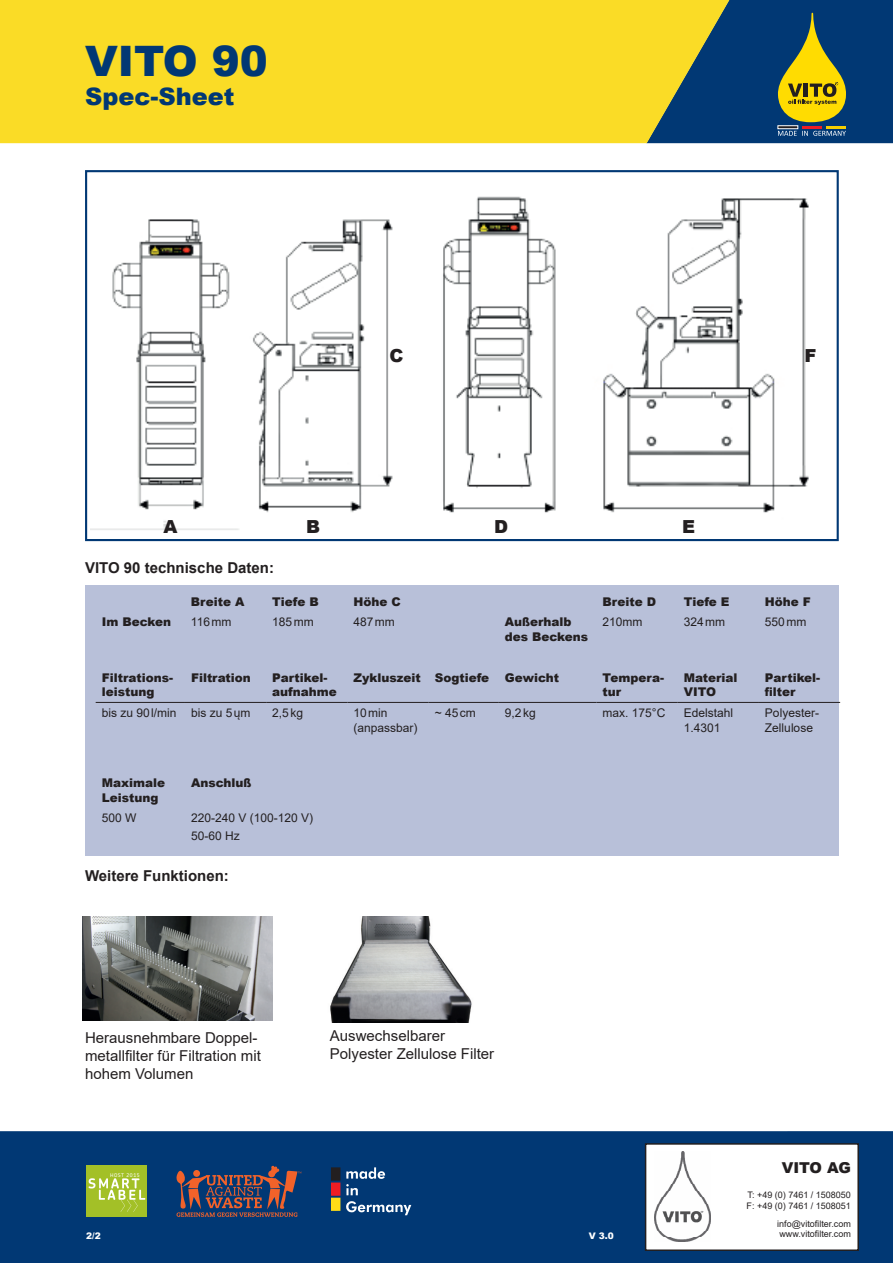
<style>
.page{position:relative;width:893px;height:1263px;background:#fff}
.page>*{position:absolute;margin:0;border:0;box-sizing:border-box;transform-origin:0 0}
.t1{font:900 42px "Arial";color:#013874}
.t2{font:900 24px "Arial";color:#013874}
.t3{font:900 18px "Arial";color:#231f20}
.t4{font:15px/18px "Arial";color:#231f20}
.t5{font:700 15px "Arial";color:#231f20}
.t6{font:900 15px "Arial";letter-spacing:-.01em;color:#231f20}
.t7{font:900 12px/14.4px "Arial";color:#231f20}
.t8{font:12px/14.4px "Arial";color:#231f20}
.t9{font:9px/10.8px "Arial";color:#231f20}
.t10{font:900 9px "Arial";color:#fff}
.t11{font:500 5.1px "Chevin";letter-spacing:.1em;color:#fff}
</style>
<div class="page">
<div style="left:0;top:1131px;width:893px;height:132px;background:#013874"></div>
<div style="left:0;top:0;width:646px;height:143px;background:#fadc26"></div>
<svg style="left:646px;top:0;width:247px;height:143px"></svg>
<div style="left:646px;top:1144px;width:212px;height:106px;background:#fff"></div>
<div style="left:645px;top:1143px;width:214px;height:108px;border:2px solid #231f20"></div>
<svg style="left:346px;top:1201px;width:65px;height:14px"></svg>
<svg style="left:346px;top:1167px;width:39px;height:28px"></svg>
<svg style="left:331px;top:1167px;width:9px;height:44px"></svg>
<svg style="left:177px;top:1166px;width:124px;height:51px"></svg>
<div style="left:86px;top:1166px;width:61px;height:51px;background:#a3c027"></div>
<svg style="left:89px;top:1178px;width:56px;height:34px"></svg>
<img style="left:91px;top:196px;width:718px;height:334px">
<div style="left:85px;top:170px;width:754px;height:371px;border:2px solid #013874"></div>
<div style="left:85px;top:586px;width:754px;height:270px;background:#b8c0d9"></div>
<hr style="left:185px;top:702px;width:81px;height:1px;background:#231f20">
<hr style="left:266px;top:702px;width:81px;height:1px;background:#231f20">
<hr style="left:347px;top:702px;width:82px;height:1px;background:#231f20">
<hr style="left:429px;top:702px;width:70px;height:1px;background:#231f20">
<hr style="left:499px;top:702px;width:97px;height:1px;background:#231f20">
<hr style="left:596px;top:702px;width:82px;height:1px;background:#231f20">
<hr style="left:678px;top:702px;width:81px;height:1px;background:#231f20">
<hr style="left:759px;top:702px;width:81px;height:1px;background:#231f20">
<hr style="left:96px;top:702px;width:89px;height:1px;background:#231f20">
<img style="left:654px;top:1151px;width:57px;height:90px">
<img style="left:82px;top:917px;width:191px;height:104px">
<img style="left:330px;top:917px;width:142px;height:106px">
<h1 class="t1" style="left:85px;top:30px;width:184px">VITO 90</h1>
<h2 class="t2" style="left:85px;top:79px;width:151px">Spec-Sheet</h2>
<h3 class="t3" style="left:389px;top:343px;width:16px">C</h3>
<h3 class="t3" style="left:163px;top:513px;width:16px">A</h3>
<h3 class="t3" style="left:494px;top:513px;width:16px">D</h3>
<h3 class="t3" style="left:306px;top:513px;width:16px">B</h3>
<h3 class="t3" style="left:682px;top:513px;width:14px">E</h3>
<h3 class="t3" style="left:805px;top:343px;width:14px">F</h3>
<p class="t5" style="left:85px;top:557px;width:190px">VITO 90 technische Daten:</p>
<p class="t7" style="left:191px;top:594px;width:55px">Breite A</p>
<p class="t7" style="left:272px;top:594px;width:48px">Tiefe B</p>
<p class="t7" style="left:353px;top:594px;width:49px">Höhe C</p>
<p class="t7" style="left:602px;top:594px;width:55px">Breite D</p>
<p class="t7" style="left:684px;top:594px;width:47px">Tiefe E</p>
<p class="t7" style="left:765px;top:594px;width:48px">Höhe F</p>
<p class="t7" style="left:102px;top:614px;width:71px">Im Becken</p>
<p class="t8" style="left:191px;top:615px;width:42px">116 mm</p>
<p class="t8" style="left:272px;top:615px;width:43px">185 mm</p>
<p class="t8" style="left:353px;top:615px;width:43px">487 mm</p>
<p class="t7" style="left:505px;top:614px;width:85px">Außerhalb des Beckens</p>
<p class="t8" style="left:602px;top:615px;width:42px">210mm</p>
<p class="t8" style="left:684px;top:615px;width:43px">324 mm</p>
<p class="t8" style="left:765px;top:615px;width:43px">550 mm</p>
<p class="t7" style="left:102px;top:670px;width:73px">Filtrations&shy;leistung</p>
<p class="t7" style="left:191px;top:670px;width:61px">Filtration</p>
<p class="t7" style="left:272px;top:670px;width:66px">Partikel&shy;aufnahme</p>
<p class="t7" style="left:353px;top:670px;width:137px">Zykluszeit Sogtiefe</p>
<p class="t7" style="left:505px;top:670px;width:56px">Gewicht</p>
<p class="t7" style="left:602px;top:670px;width:63px">Tempera&shy;tur</p>
<p class="t7" style="left:684px;top:670px;width:55px">Material<br>VITO</p>
<p class="t7" style="left:765px;top:670px;width:57px">Partikel&shy;filter</p>
<p class="t8" style="left:102px;top:706px;width:150px">bis zu 90 l/min bis zu 5 ųm</p>
<p class="t8" style="left:272px;top:706px;width:32px">2,5 kg</p>
<p class="t8" style="left:353px;top:706px;width:66px">10 min (anpassbar)</p>
<p class="t8" style="left:435px;top:706px;width:43px">~ 45 cm</p>
<p class="t8" style="left:505px;top:706px;width:32px">9,2 kg</p>
<p class="t8" style="left:602px;top:706px;width:64px">max. 175°C</p>
<p class="t8" style="left:684px;top:706px;width:51px">Edelstahl<br>1.4301</p>
<p class="t8" style="left:765px;top:706px;width:56px">Polyester-<br>Zellulose</p>
<p class="t7" style="left:102px;top:775px;width:65px">Maximale<br>Leistung</p>
<p class="t7" style="left:191px;top:775px;width:62px">Anschluß</p>
<p class="t8" style="left:102px;top:811px;width:36px">500 W</p>
<p class="t8" style="left:191px;top:809px;width:124px;line-height:18px">220-240 V (100-120 V)<br>50-60 Hz</p>
<p class="t5" style="left:85px;top:865px;width:145px">Weitere Funktionen:</p>
<p class="t4" style="left:85px;top:1028px;width:177px">Herausnehmbare Doppel&shy;metallfilter für Filtration mit hohem Volumen</p>
<p class="t11" style="left:110px;top:1172px;width:31px">HOST 2015</p>
<p class="t10" style="left:86px;top:1229px;width:16px">2/2</p>
<p class="t4" style="left:330px;top:1027px;width:166px">Auswechselbarer<br>Polyester Zellulose Filter</p>
<p class="t10" style="left:589px;top:1229px;width:27px">V 3.0</p>
<p class="t6" style="left:782px;top:1156px;width:71px">VITO AG</p>
<p class="t9" style="left:747px;top:1189px;width:106px">T: +49 (0) 7461 / 1508050<br>F: +49 (0) 7461 / 1508051</p>
<p class="t9" style="left:777px;top:1218px;width:75px">info@vitofilter.com www.vitofilter.com</p>
</div>
